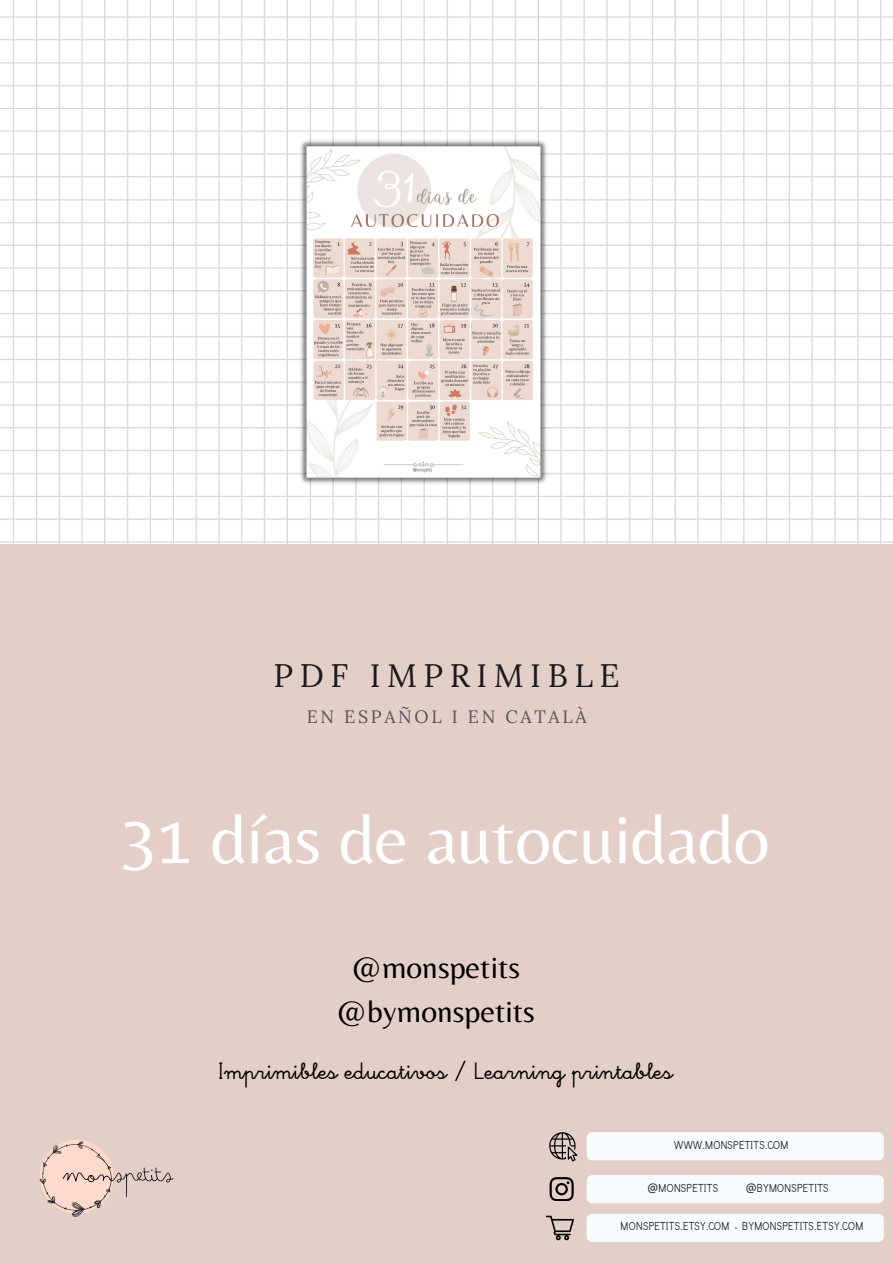
<style>
.page{position:relative;width:893px;height:1264px;background:#fff}
.page>*{position:absolute;margin:0;border:0;box-sizing:border-box;transform-origin:0 0}
.t1{font:71.4px "Belleza";color:#fff}
.t2{font:32.4px "Lora";letter-spacing:.2em;color:#191a1b}
.t3{font:31.5px "Belleza";color:#000}
.t4{font:24.6px "Escolar 2 Negra";color:#000}
.t5{font:17.85px "Lora";letter-spacing:.15em;color:#545454}
.t6{font:12px "Escolar 2 Negra";color:#191a1b}
.s1{font-family:"Noto Sans"}
</style>
<div class="page">
<img style="left:0;top:0;width:892px;height:544px">
<div style="left:0;top:544px;width:892px;height:719px;background:#e4cfc8"></div>
<svg style="left:549px;top:1177px;width:24px;height:23px"></svg>
<img style="left:549px;top:1132px;width:28px;height:29px">
<div style="left:586px;top:1132px;width:297px;height:28px;background:#f6fcfe;border-radius:5px"></div>
<div style="left:586px;top:1175px;width:297px;height:28px;background:#f6fcfe;border-radius:5px"></div>
<div style="left:586px;top:1213px;width:297px;height:28px;background:#f6fcfe;border-radius:5px"></div>
<img style="left:546px;top:1215px;width:27px;height:26px">
<img style="left:39px;top:1140px;width:135px;height:77px">
<img style="left:297px;top:134px;width:252px;height:356px">
<p class="t2" style="left:273px;top:654px;width:348px">PDF IMPRIMIBLE</p>
<p class="t5" style="left:307px;top:704px;width:281px">EN ESPAÑOL I EN CATALÀ</p>
<p class="t1" style="left:121px;top:796px;width:649px">31 días de autocuidado</p>
<p class="t3" style="left:351px;top:949px;width:170px">@monspetits</p>
<p class="t3" style="left:336px;top:993px;width:200px">@bymonspetits</p>
<p class="t4" style="left:218px;top:1057px;width:456px">Imprimibles educativos / Learning printables</p>
<p class="t6" style="left:674px;top:1138px;width:116px">WWW.MONSPETITS.COM</p>
<p class="t6" style="left:647px;top:1180px;width:72px"><span class="s1">@</span>MONSPETITS</p>
<p class="t6" style="left:620px;top:1219px;width:245px">MONSPETITS.ETSY.COM - BYMONSPETITS.ETSY.COM</p>
<p class="t6" style="left:745px;top:1180px;width:84px"><span class="s1">@</span>BYMONSPETITS</p>
</div>
